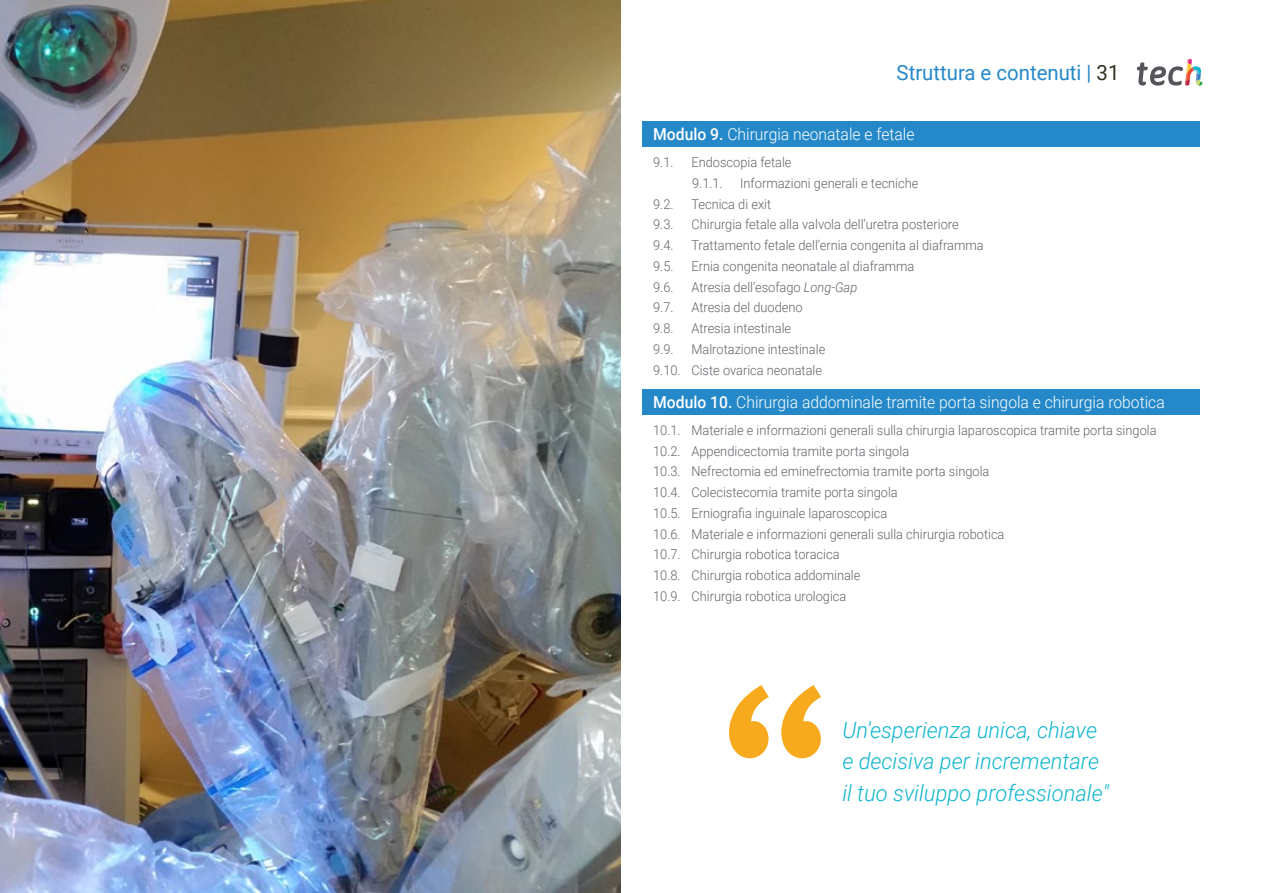
<style>
.page{position:relative;width:1263px;height:893px;background:#fff}
.page>*{position:absolute;margin:0;border:0;box-sizing:border-box;transform-origin:0 0}
.t1{font:italic 300 22.5px/31.5px "Roboto";color:#0fb6cf}
.t2{font:21px "Roboto";color:#2488c9}
.t3{font:300 16.5px "Roboto";color:#fff;scale:.95 1}
.t4{font:300 13.5px/20.7px "Roboto";color:#61646a;scale:.95 1}
.s1{color:#312e20}
.s2{font-weight:500}
.s3{font-style:italic}
</style>
<div class="page">
<img style="left:0;top:0;width:621px;height:893px">
<svg style="left:729px;top:685px;width:92px;height:73px"></svg>
<svg style="left:1137px;top:59px;width:65px;height:27px"></svg>
<div style="left:642px;top:121px;width:557px;height:25px;background:#2488c9"></div>
<div style="left:642px;top:389px;width:557px;height:25px;background:#2488c9"></div>
<h2 class="t2" style="left:897px;top:57px;width:224px">Struttura e contenuti | <span class="s1">31</span></h2>
<p class="t3" style="left:653px;top:123px;width:277px"><span class="s2">Modulo 9.</span> Chirurgia neonatale e fetale</p>
<p class="t4" style="left:653px;top:151px;width:23px">9.1.</p>
<p class="t4" style="left:691px;top:151px;width:107px">Endoscopia fetale<br>9.1.1.</p>
<p class="t4" style="left:740px;top:172px;width:189px">Informazioni generali e tecniche</p>
<p class="t4" style="left:653px;top:193px;width:23px">9.2.</p>
<p class="t4" style="left:691px;top:193px;width:85px">Tecnica di exit</p>
<p class="t4" style="left:653px;top:214px;width:23px">9.3.</p>
<p class="t4" style="left:691px;top:214px;width:283px">Chirurgia fetale alla valvola dell’uretra posteriore</p>
<p class="t4" style="left:653px;top:234px;width:23px">9.4.</p>
<p class="t4" style="left:691px;top:234px;width:309px">Trattamento fetale dell’ernia congenita al diaframma</p>
<p class="t4" style="left:653px;top:255px;width:23px">9.5.</p>
<p class="t4" style="left:691px;top:255px;width:236px">Ernia congenita neonatale al diaframma</p>
<p class="t4" style="left:653px;top:276px;width:23px">9.6.</p>
<p class="t4" style="left:691px;top:276px;width:176px">Atresia dell’esofago <span class="s3">Long-Gap</span></p>
<p class="t4" style="left:653px;top:297px;width:23px">9.7.</p>
<p class="t4" style="left:691px;top:297px;width:119px">Atresia del duodeno</p>
<p class="t4" style="left:653px;top:317px;width:23px">9.8.</p>
<p class="t4" style="left:691px;top:317px;width:107px">Atresia intestinale</p>
<p class="t4" style="left:653px;top:338px;width:23px">9.9.</p>
<p class="t4" style="left:653px;top:338px;width:183px;text-align:right">Malrotazione intestinale<br>9.10. Ciste ovarica neonatale</p>
<p class="t3" style="left:653px;top:390px;width:540px"><span class="s2">Modulo 10.</span> Chirurgia addominale tramite porta singola e chirurgia robotica</p>
<p class="t4" style="left:653px;top:419px;width:531px">10.1. Materiale e informazioni generali sulla chirurgia laparoscopica tramite porta singola 10.2. Appendicectomia tramite porta singola<br>10.3. Nefrectomia ed eminefrectomia tramite porta singola<br>10.4. Colecistecomia tramite porta singola<br>10.5. Erniografia inguinale laparoscopica<br>10.6. Materiale e informazioni generali sulla chirurgia robotica<br>10.7. Chirurgia robotica toracica<br>10.8. Chirurgia robotica addominale<br>10.9. Chirurgia robotica urologica</p>
<h1 class="t1" style="left:842px;top:713px;width:268px">Un'esperienza unica, chiave e decisiva per incrementare il tuo sviluppo professionale"</h1>
</div>
